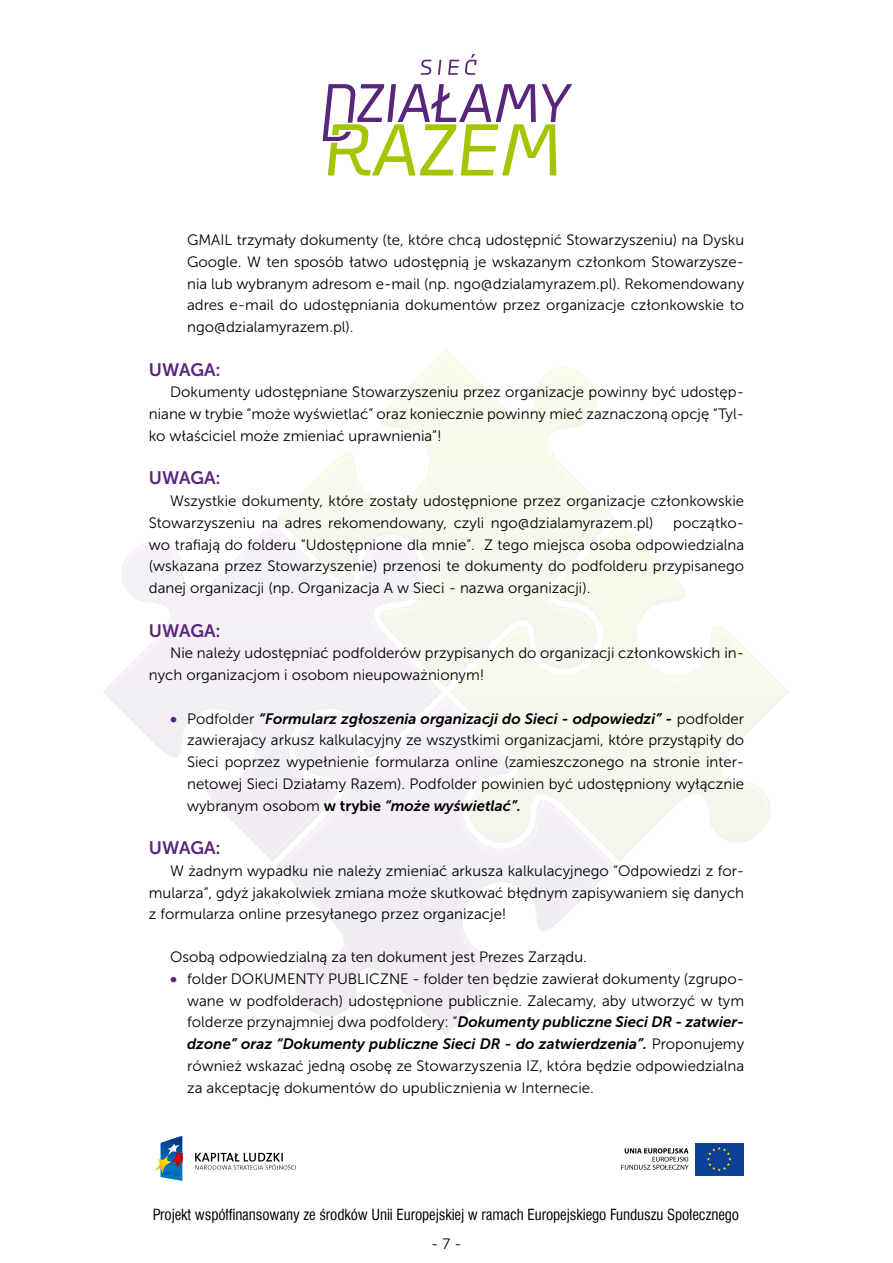
<style>
.page{position:relative;width:893px;height:1263px;background:#fff}
.page>*{position:absolute;margin:0;border:0;box-sizing:border-box;transform-origin:0 0}
.t1{font:18px "Museo Sans 700";color:#59267b}
.t2{font:15px/21.8px "Museo Sans 300";color:#000;text-align:justify}
.t3{font:italic 15px "Museo Sans 700";color:#000}
.t4{font:15px "Swis 721 Cn EU";letter-spacing:-.005em;color:#000}
.s1{font-family:"Museo Sans 900";font-style:normal;color:#59267b}
.s2{font-family:"Museo Sans 300";font-style:normal}
.s3{font-style:normal}
.s4{font-family:"Museo Sans 900";color:#59267b}
.s5{font-family:"Museo Sans 700";font-style:italic}
</style>
<div class="page">
<svg style="left:280px;top:351px;width:332px;height:165px"></svg>
<svg style="left:548px;top:398px;width:49px;height:41px"></svg>
<svg style="left:380px;top:418px;width:49px;height:41px"></svg>
<svg style="left:103px;top:516px;width:686px;height:348px"></svg>
<svg style="left:195px;top:1153px;width:101px;height:17px"></svg>
<svg style="left:155px;top:1136px;width:27px;height:45px"></svg>
<div style="left:695px;top:1143px;width:49px;height:32px;background:#0e4096"></div>
<svg style="left:707px;top:1147px;width:24px;height:24px"></svg>
<svg style="left:621px;top:1148px;width:68px;height:22px"></svg>
<svg style="left:323px;top:84px;width:249px;height:91px"></svg>
<svg style="left:421px;top:60px;width:10px;height:15px"></svg>
<svg style="left:438px;top:60px;width:3px;height:15px"></svg>
<svg style="left:448px;top:60px;width:11px;height:15px"></svg>
<svg style="left:465px;top:54px;width:12px;height:21px"></svg>
<p class="t2" style="left:187px;top:229px;width:559px">GMAIL trzymały dokumenty (te, które chcą udostępnić Stowarzyszeniu) na Dysku Google. W ten sposób łatwo udostępnią je wskazanym członkom Stowarzysze&shy;nia lub wybranym adresom e-mail (np. ngo@dzialamyrazem.pl). Rekomendowany adres e-mail do udostępniania dokumentów przez organizacje członkowskie to ngo@dzialamyrazem.pl).</p>
<p class="t1" style="left:149px;top:359px;width:73px">UWAGA:</p>
<p class="t2" style="left:149px;top:381px;width:597px;text-indent:21px">Dokumenty udostępniane Stowarzyszeniu przez organizacje powinny być udostęp&shy;niane w trybie “może wyświetlać” oraz koniecznie powinny mieć zaznaczoną opcję “Tyl&shy;ko właściciel może zmieniać uprawnienia”!</p>
<p class="t1" style="left:149px;top:468px;width:73px">UWAGA:</p>
<p class="t2" style="left:149px;top:490px;width:597px;text-indent:21px">Wszystkie dokumenty, które zostały udostępnione przez organizacje członkowskie<br>Stowarzyszeniu na adres rekomendowany, czyli ngo@dzialamyrazem.pl)</p>
<p class="t2" style="left:149px;top:512px;width:597px;text-indent:524px">początko&shy;wo trafiają do folderu “Udostępnione dla mnie”. Z tego miejsca osoba odpowiedzialna (wskazana przez Stowarzyszenie) przenosi te dokumenty do podfolderu przypisanego danej organizacji (np. Organizacja A w Sieci - nazwa organizacji).</p>
<p class="t1" style="left:149px;top:620px;width:73px">UWAGA:</p>
<p class="t2" style="left:149px;top:642px;width:597px;text-indent:21px">Nie należy udostępniać podfolderów przypisanych do organizacji członkowskich in&shy;nych organizacjom i osobom nieupoważnionym!</p>
<p class="t3" style="left:170px;top:710px;width:576px"><span class="s1">•</span> <span class="s2">Podfolder</span> “Formularz zgłoszenia organizacji do Sieci - odpowiedzi” - <span class="s2">podfolder</span></p>
<p class="t2" style="left:187px;top:729px;width:559px">zawierajacy arkusz kalkulacyjny ze wszystkimi organizacjami, które przystąpiły do Sieci poprzez wypełnienie formularza online (zamieszczonego na stronie inter&shy;netowej Sieci Działamy Razem). Podfolder powinien być udostępniony wyłącznie</p>
<p class="t3" style="left:187px;top:797px;width:335px"><span class="s2">wybranym osobom</span> <span class="s3">w trybie</span> “może wyświetlać”.</p>
<p class="t1" style="left:149px;top:838px;width:73px">UWAGA:</p>
<p class="t2" style="left:149px;top:860px;width:597px;text-indent:21px">W żadnym wypadku nie należy zmieniać arkusza kalkulacyjnego “Odpowiedzi z for&shy;mularza”, gdyż jakakolwiek zmiana może skutkować błędnym zapisywaniem się danych z formularza online przesyłanego przez organizacje!</p>
<p class="t2" style="left:170px;top:946px;width:418px">Osobą odpowiedzialną za ten dokument jest Prezes Zarządu.</p>
<p class="t2" style="left:187px;top:968px;width:559px;text-indent:-17px"><span class="s4">•</span> folder DOKUMENTY PUBLICZNE - folder ten będzie zawierał dokumenty (zgrupo&shy;wane w podfolderach) udostępnione publicznie. Zalecamy, aby utworzyć w tym folderze przynajmniej dwa podfoldery: “<span class="s5">Dokumenty publiczne Sieci DR - zatwier-</span></p>
<p class="t3" style="left:187px;top:1036px;width:559px">dzone” oraz “Dokumenty publiczne Sieci DR - do zatwierdzenia”. <span class="s2">Proponujemy</span></p>
<p class="t2" style="left:187px;top:1055px;width:559px">również wskazać jedną osobę ze Stowarzyszenia IZ, która będzie odpowiedzialna za akceptację dokumentów do upublicznienia w Internecie.</p>
<p class="t4" style="left:153px;top:1204px;width:588px">Projekt współfinansowany ze środków Unii Europejskiej w ramach Europejskiego Funduszu Społecznego</p>
<p class="t2" style="left:431px;top:1233px;width:32px">- 7 -</p>
</div>
